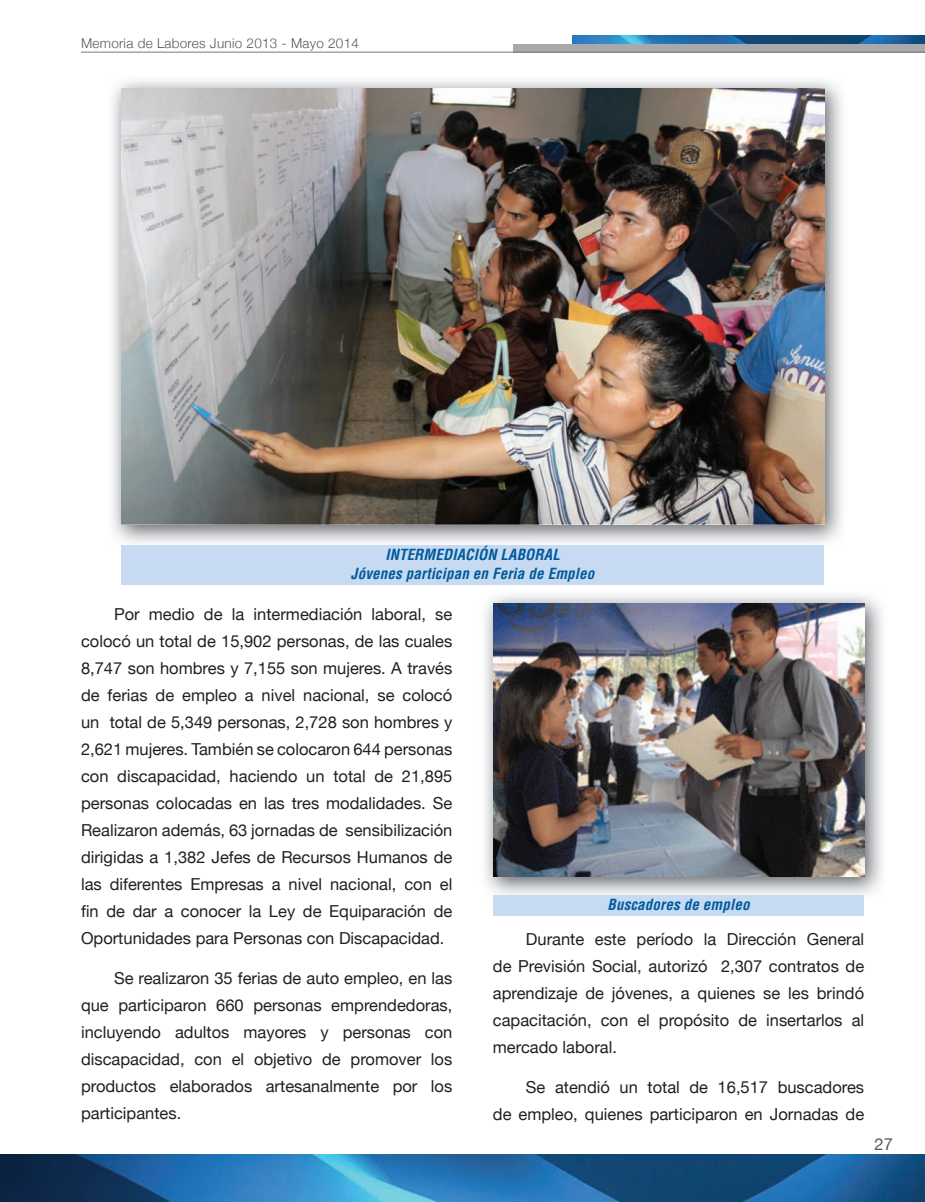
<style>
.page{position:relative;width:925px;height:1202px;background:#fff}
.page>*{position:absolute;margin:0;border:0;box-sizing:border-box;transform-origin:0 0}
.t1{font:16.5px/27px "Helvetica Neue";color:#231f20;text-align:justify}
.t2{font:16.5px "Helvetica Neue";color:#57585a}
.t3{font:italic 700 condensed 15px/19.5px "Helvetica LT Std";letter-spacing:.01em;color:#015a9d;text-align:center}
.t4{font:300 13.5px "Helvetica Neue";letter-spacing:.02em;color:#57585a}
</style>
<div class="page">
<img style="left:0;top:1154px;width:925px;height:48px">
<img style="left:572px;top:35px;width:353px;height:9px">
<div style="left:513px;top:44px;width:412px;height:8px;background:#a8a9ad"></div>
<hr style="left:81px;top:52px;width:844px;height:1px;background:#76787b">
<img style="left:485px;top:595px;width:397px;height:300px">
<img style="left:493px;top:604px;width:371px;height:272px">
<img style="left:112px;top:80px;width:730px;height:463px">
<img style="left:121px;top:89px;width:703px;height:436px">
<div style="left:121px;top:545px;width:703px;height:39px;background:#c6dbf1"></div>
<div style="left:493px;top:895px;width:371px;height:20px;background:#c6dbf1"></div>
<p class="t4" style="left:81px;top:35px;width:279px">Memoria de Labores Junio 2013 - Mayo 2014</p>
<p class="t3" style="left:351px;top:545px;width:245px">INTERMEDIACIÓN LABORAL<br>Jóvenes participan en Feria de Empleo</p>
<p class="t1" style="left:81px;top:600px;width:373px;text-indent:33px">Por medio de la intermediación laboral, se colocó un total de 15,902 personas, de las cuales 8,747 son hombres y 7,155 son mujeres. A través de ferias de empleo a nivel nacional, se colocó un total de 5,349 personas, 2,728 son hombres y 2,621 mujeres. También se colocaron 644 personas con discapacidad, haciendo un total de 21,895 personas colocadas en las tres modalidades. Se Realizaron además, 63 jornadas de sensibilización dirigidas a 1,382 Jefes de Recursos Humanos de las diferentes Empresas a nivel nacional, con el fin de dar a conocer la Ley de Equiparación de Oportunidades para Personas con Discapacidad.</p>
<p class="t1" style="left:81px;top:964px;width:373px;text-indent:33px">Se realizaron 35 ferias de auto empleo, en las que participaron 660 personas emprendedoras, incluyendo adultos mayores y personas con discapacidad, con el objetivo de promover los productos elaborados artesanalmente por los participantes.</p>
<p class="t3" style="left:607px;top:895px;width:144px">Buscadores de empleo</p>
<p class="t1" style="left:493px;top:925px;width:373px;text-indent:33px">Durante este período la Dirección General de Previsión Social, autorizó 2,307 contratos de aprendizaje de jóvenes, a quienes se les brindó capacitación, con el propósito de insertarlos al mercado laboral.</p>
<p class="t1" style="left:493px;top:1073px;width:373px;text-align:right">Se atendió un total de 16,517 buscadores<br>de empleo, quienes participaron en Jornadas de</p>
<p class="t2" style="left:874px;top:1133px;width:20px">27</p>
</div>
